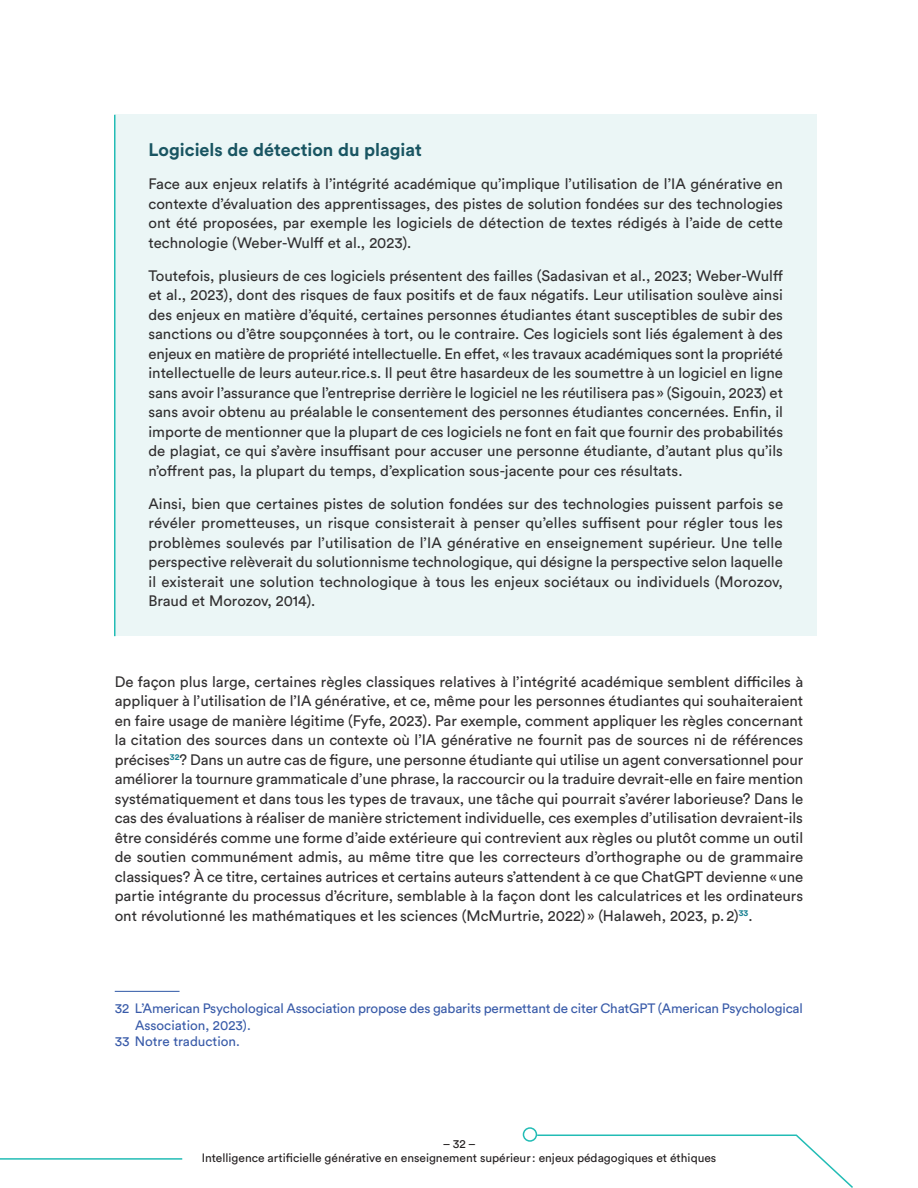
<style>
.page{position:relative;width:918px;height:1188px;background:#fff}
.page>*{position:absolute;margin:0;border:0;box-sizing:border-box;transform-origin:0 0}
.t1{font:700 18px "Circular Std";color:#195562}
.t2{font:15px/19.5px "Circular Std";color:#312f30;text-align:justify}
.t3{font:13.5px/16.5px "Circular Std";letter-spacing:-.01em;color:#395ba9}
.t4{font:12px/14.4px "Circular Std";color:#231f20;text-align:center}
</style>
<div class="page">
<hr style="left:0;top:1158px;width:182px;height:2px;background:#22bcb5">
<svg style="left:536px;top:1134px;width:317px;height:54px"></svg>
<div style="left:523px;top:1127px;width:14px;height:15px;border:2px solid #22bcb5;border-radius:50%"></div>
<div style="left:115px;top:115px;width:702px;height:521px;background:#ebf6f6"></div>
<hr style="left:114px;top:115px;width:2px;height:521px;background:#22bcb5">
<hr style="left:115px;top:991px;width:65px;height:1px;background:#2d56a5">
<h4 class="t1" style="left:148px;top:138px;width:275px">Logiciels de détection du plagiat</h4>
<p class="t2" style="left:148px;top:174px;width:636px">Face aux enjeux relatifs à l’intégrité académique qu’implique l’utilisation de l’IA générative en contexte d’évaluation des apprentissages, des pistes de solution fondées sur des technologies ont été proposées, par exemple les logiciels de détection de textes rédigés à l’aide de cette technologie (Weber-Wulff et al., 2023).</p>
<p class="t2" style="left:148px;top:266px;width:636px">Toutefois, plusieurs de ces logiciels présentent des failles (Sadasivan et al., 2023; Weber-Wulff et al., 2023), dont des risques de faux positifs et de faux négatifs. Leur utilisation soulève ainsi des enjeux en matière d’équité, certaines personnes étudiantes étant susceptibles de subir des sanctions ou d’être soupçonnées à tort, ou le contraire. Ces logiciels sont liés également à des enjeux en matière de propriété intellectuelle. En effet, «les travaux académiques sont la propriété intellectuelle de leurs auteur.rice.s. Il peut être hasardeux de les soumettre à un logiciel en ligne sans avoir l’assurance que l’entreprise derrière le logiciel ne les réutilisera pas » (Sigouin, 2023) et sans avoir obtenu au préalable le consentement des personnes étudiantes concernées. Enfin, il importe de mentionner que la plupart de ces logiciels ne font en fait que fournir des probabilités de plagiat, ce qui s’avère insuffisant pour accuser une personne étudiante, d’autant plus qu’ils n’offrent pas, la plupart du temps, d’explication sous-jacente pour ces résultats.</p>
<p class="t2" style="left:148px;top:494px;width:636px">Ainsi, bien que certaines pistes de solution fondées sur des technologies puissent parfois se révéler prometteuses, un risque consisterait à penser qu’elles suffisent pour régler tous les problèmes soulevés par l’utilisation de l’IA générative en enseignement supérieur. Une telle perspective relèverait du solutionnisme technologique, qui désigne la perspective selon laquelle il existerait une solution technologique à tous les enjeux sociétaux ou individuels (Morozov, Braud et Morozov, 2014).</p>
<p class="t2" style="left:115px;top:671px;width:690px">De façon plus large, certaines règles classiques relatives à l’intégrité académique semblent difficiles à appliquer à l’utilisation de l’IA générative, et ce, même pour les personnes étudiantes qui souhaiteraient en faire usage de manière légitime (Fyfe, 2023). Par exemple, comment appliquer les règles concernant la citation des sources dans un contexte où l’IA générative ne fournit pas de sources ni de références précises<sup>32</sup>? Dans un autre cas de figure, une personne étudiante qui utilise un agent conversationnel pour améliorer la tournure grammaticale d’une phrase, la raccourcir ou la traduire devrait-elle en faire mention systématiquement et dans tous les types de travaux, une tâche qui pourrait s’avérer laborieuse? Dans le cas des évaluations à réaliser de manière strictement individuelle, ces exemples d’utilisation devraient‑ils être considérés comme une forme d’aide extérieure qui contrevient aux règles ou plutôt comme un outil de soutien communément admis, au même titre que les correcteurs d’orthographe ou de grammaire classiques? À ce titre, certaines autrices et certains auteurs s’attendent à ce que ChatGPT devienne «une partie intégrante du processus d’écriture, semblable à la façon dont les calculatrices et les ordinateurs ont révolutionné les mathématiques et les sciences (McMurtrie, 2022) » (Halaweh, 2023, p.2)<sup>33</sup>.</p>
<p class="t3" style="left:135px;top:1000px;width:669px;text-indent:-20px">32 L’American Psychological Association propose des gabarits permettant de citer ChatGPT (American Psychological<br>Association, 2023).</p>
<p class="t3" style="left:115px;top:1033px;width:127px">33 Notre traduction.</p>
<p class="t4" style="left:202px;top:1136px;width:516px">– 32 –<br>Intelligence artificielle générative en enseignement supérieur: enjeux pédagogiques et éthiques</p>
</div>
